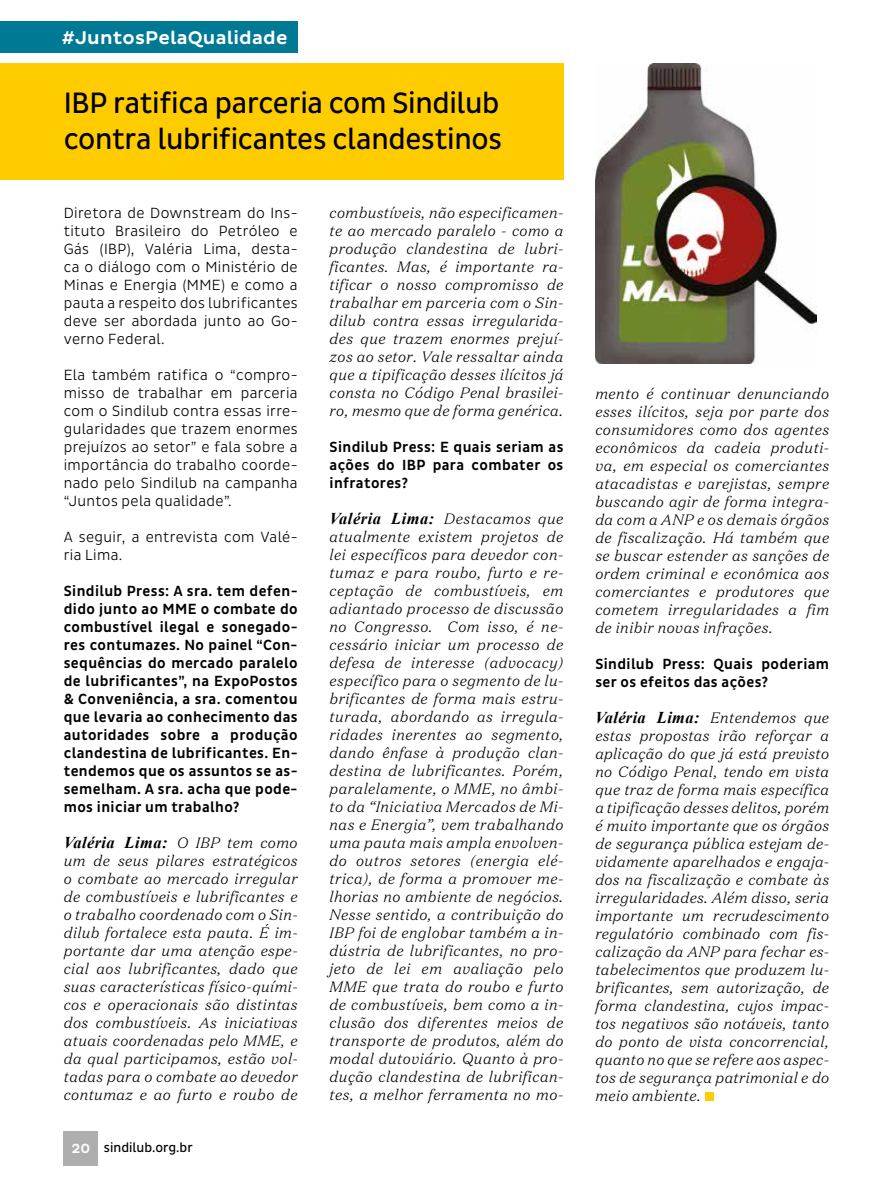
<style>
.page{position:relative;width:893px;height:1191px;background:#fff}
.page>*{position:absolute;margin:0;border:0;box-sizing:border-box;transform-origin:0 0}
.t1{font:30px/36px "Pluto Sans Cond";letter-spacing:-.01em;color:#000}
.t2{font:500 18.75px "Pluto Sans";letter-spacing:.01em;color:#fff}
.t3{font:italic 700 16.5px "Times New Roman";letter-spacing:.025em;color:#000}
.t4{font:italic 300 15px/18px "Domaine Text";letter-spacing:.025em;color:#000;text-align:justify}
.t5{font:500 15px/18px "Pluto Sans Cond";letter-spacing:.025em;color:#000;text-align:justify}
.t6{font:300 15px/18px "Pluto Sans Cond";letter-spacing:.025em;color:#000;text-align:justify}
.t7{font:13.5px "Pluto Sans Cond";color:#000}
.s1{font-family:"Domaine Text";font-weight:300;font-size:15px}
.s2{font-family:"Pluto";font-weight:500;color:#fff}
.s3{font-family:"Times New Roman";font-weight:700;font-size:16.5px}
</style>
<div class="page">
<div style="left:64px;top:1131px;width:34px;height:34px;background:#aeaeae"></div>
<img style="left:595px;top:63px;width:221px;height:300px">
<div style="left:0;top:21px;width:298px;height:31px;background:#007994"></div>
<div style="left:0;top:63px;width:563px;height:117px;background:#fc0"></div>
<div style="left:705px;top:1091px;width:9px;height:9px;background:#fc0"></div>
<p class="t2" style="left:62px;top:27px;width:227px">#JuntosPelaQualidade</p>
<h1 class="t1" style="left:64px;top:86px;width:440px">IBP ratifica parceria com Sindilub contra lubrificantes clandestinos</h1>
<p class="t6" style="left:64px;top:204px;width:235px">Diretora de Downstream do Ins&shy;tituto Brasileiro do Petróleo e Gás (IBP), Valéria Lima, desta&shy;ca o diálogo com o Ministério de Minas e Energia (MME) e como a pauta a respeito dos lubrificantes deve ser abordada junto ao Go&shy;verno Federal.</p>
<p class="t6" style="left:64px;top:366px;width:235px">Ela também ratifica o “compro&shy;misso de trabalhar em parceria com o Sindilub contra essas irre&shy;gularidades que trazem enormes prejuízos ao setor” e fala sobre a importância do trabalho coorde&shy;nado pelo Sindilub na campanha “Juntos pela qualidade”.</p>
<p class="t6" style="left:64px;top:528px;width:235px">A seguir, a entrevista com Valé&shy;ria Lima.</p>
<p class="t5" style="left:64px;top:582px;width:235px">Sindilub Press: A sra. tem defen&shy;dido junto ao MME o combate do combustível ilegal e sonegado&shy;res contumazes. No painel “Con&shy;sequências do mercado paralelo de lubrificantes”, na ExpoPostos &amp; Conveniência, a sra. comentou que levaria ao conhecimento das autoridades sobre a produção clandestina de lubrificantes. En&shy;tendemos que os assuntos se as&shy;semelham. A sra. acha que pode&shy;mos iniciar um trabalho?</p>
<p class="t3" style="left:64px;top:830px;width:235px">Valéria Lima: <span class="s1">O IBP tem como</span></p>
<p class="t4" style="left:64px;top:851px;width:235px">um de seus pilares estratégicos o combate ao mercado irregular de combustíveis e lubrificantes e o trabalho coordenado com o Sin&shy;dilub fortalece esta pauta. É im&shy;portante dar uma atenção espe&shy;cial aos lubrificantes, dado que suas características físico-quími&shy;cos e operacionais são distintas dos combustíveis. As iniciativas atuais coordenadas pelo MME, e da qual participamos, estão vol&shy;tadas para o combate ao devedor contumaz e ao furto e roubo de</p>
<p class="t7" style="left:71px;top:1139px;width:123px"><span class="s2">20</span> sindilub.org.br</p>
<p class="t4" style="left:330px;top:203px;width:235px">combustíveis, não especificamen&shy;te ao mercado paralelo - como a produção clandestina de lubri&shy;ficantes. Mas, é importante ra&shy;tificar o nosso compromisso de trabalhar em parceria com o Sin&shy;dilub contra essas irregularida&shy;des que trazem enormes prejuí&shy;zos ao setor. Vale ressaltar ainda que a tipificação desses ilícitos já consta no Código Penal brasilei&shy;ro, mesmo que de forma genérica.</p>
<p class="t5" style="left:330px;top:438px;width:235px">Sindilub Press: E quais seriam as ações do IBP para combater os infratores?</p>
<p class="t4" style="left:330px;top:509px;width:235px"><span class="s3">Valéria Lima:</span> Destacamos que atualmente existem projetos de lei específicos para devedor con&shy;tumaz e para roubo, furto e re&shy;ceptação de combustíveis, em adiantado processo de discussão no Congresso. Com isso, é ne&shy;cessário iniciar um processo de defesa de interesse (advocacy) específico para o segmento de lu&shy;brificantes de forma mais estru&shy;turada, abordando as irregula&shy;ridades inerentes ao segmento, dando ênfase à produção clan&shy;destina de lubrificantes. Porém, paralelamente, o MME, no âmbi&shy;to da “Iniciativa Mercados de Mi&shy;nas e Energia”, vem trabalhando uma pauta mais ampla envolven&shy;do outros setores (energia elé&shy;trica), de forma a promover me&shy;lhorias no ambiente de negócios.<br>Nesse sentido, a contribuição do IBP foi de englobar também a in&shy;dústria de lubrificantes, no pro&shy;jeto de lei em avaliação pelo MME que trata do roubo e furto de combustíveis, bem como a in&shy;clusão dos diferentes meios de transporte de produtos, além do modal dutoviário. Quanto à pro&shy;dução clandestina de lubrifican&shy;tes, a melhor ferramenta no mo-</p>
<p class="t4" style="left:595px;top:384px;width:235px">mento é continuar denunciando esses ilícitos, seja por parte dos consumidores como dos agentes econômicos da cadeia produti&shy;va, em especial os comerciantes atacadistas e varejistas, sempre buscando agir de forma integra&shy;da com a ANP e os demais órgãos de fiscalização. Há também que se buscar estender as sanções de ordem criminal e econômica aos comerciantes e produtores que cometem irregularidades a fim de inibir novas infrações.</p>
<p class="t5" style="left:595px;top:655px;width:235px">Sindilub Press: Quais poderiam ser os efeitos das ações?</p>
<p class="t4" style="left:595px;top:708px;width:235px"><span class="s3">Valéria Lima:</span> Entendemos que estas propostas irão reforçar a aplicação do que já está previsto no Código Penal, tendo em vista que traz de forma mais específica a tipificação desses delitos, porém é muito importante que os órgãos de segurança pública estejam de&shy;vidamente aparelhados e engaja&shy;dos na fiscalização e combate às irregularidades. Além disso, seria importante um recrudescimento regulatório combinado com fis&shy;calização da ANP para fechar es&shy;tabelecimentos que produzem lu&shy;brificantes, sem autorização, de forma clandestina, cujos impac&shy;tos negativos são notáveis, tanto do ponto de vista concorrencial, quanto no que se refere aos aspec&shy;tos de segurança patrimonial e do meio ambiente.</p>
</div>
